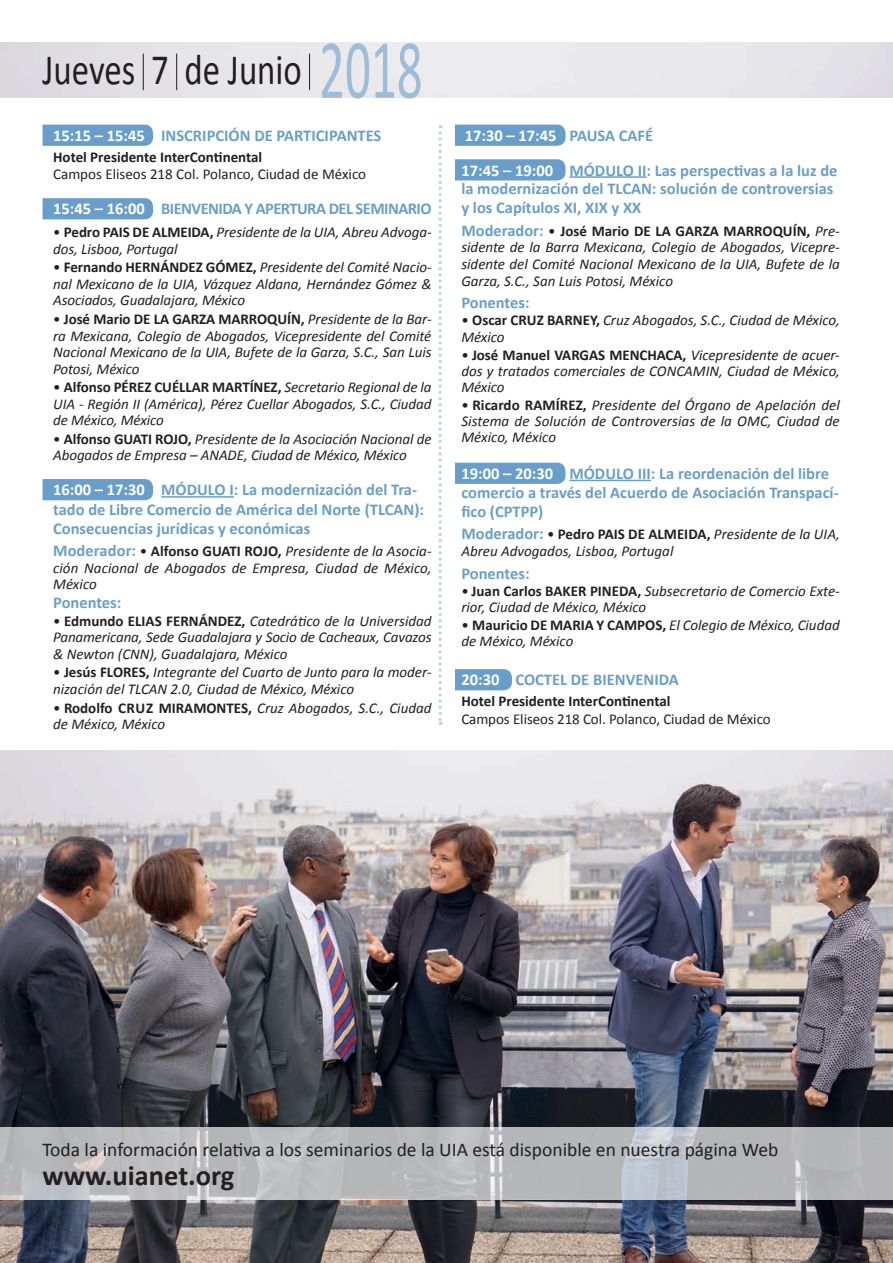
<style>
.page{position:relative;width:893px;height:1263px;background:#fff}
.page>*{position:absolute;margin:0;border:0;box-sizing:border-box;transform-origin:0 0}
.t1{font:43.5px "Calibri";color:#231f20;scale:.8 1}
.t2{font:700 28.5px "Calibri";color:#231f20}
.t3{font:19.5px "Calibri";color:#231f20}
.t4{font:700 16.5px/18.8px "Calibri";color:#699ecb}
.t5{font:700 16.5px "Calibri";letter-spacing:-.035em;color:#699ecb}
.t6{font:italic 15px/16.5px "Calibri";color:#231f20}
.t7{font:15px "Calibri";letter-spacing:-.005em;color:#231f20}
.t8{font:700 15px "Calibri";color:#231f20}
.s1{font-size:85.05px;color:#699ecb}
.s2{color:#fff}
.s3{font-style:normal}
.s4{font-weight:700;font-style:normal}
.s5{font-weight:700;font-style:normal;font-size:16.5px;color:#699ecb}
</style>
<div class="page">
<svg style="left:455px;top:669px;width:57px;height:21px"></svg>
<div style="left:43px;top:125px;width:110px;height:21px;background:#699ecb"></div>
<div style="left:43px;top:198px;width:110px;height:21px;background:#699ecb"></div>
<div style="left:43px;top:479px;width:110px;height:21px;background:#699ecb"></div>
<div style="left:455px;top:125px;width:111px;height:21px;background:#699ecb"></div>
<div style="left:455px;top:159px;width:111px;height:21px;background:#699ecb"></div>
<div style="left:455px;top:463px;width:111px;height:21px;background:#699ecb"></div>
<hr style="left:161px;top:496px;width:73px;height:2px;background:#699ecb">
<hr style="left:569px;top:176px;width:77px;height:2px;background:#699ecb">
<hr style="left:569px;top:480px;width:82px;height:1px;background:#699ecb">
<svg style="left:439px;top:125px;width:3px;height:600px"></svg>
<img style="left:0;top:750px;width:893px;height:513px">
<svg style="left:0;top:1127px;width:893px;height:72px;background:#b9babd"></svg>
<hr style="left:143px;top:54px;width:1px;height:36px;background:#231f20">
<hr style="left:176px;top:54px;width:1px;height:36px;background:#231f20">
<hr style="left:309px;top:54px;width:1px;height:36px;background:#231f20">
<h1 class="t1" style="left:43px;top:42px;width:477px">Jueves 7 de Junio <span class="s1">2018</span></h1>
<p class="t4" style="left:53px;top:125px;width:330px"><span class="s2">15:15 – 15:45</span> INSCRIPCIÓN DE PARTICIPANTES</p>
<p class="t8" style="left:53px;top:147px;width:211px">Hotel Presidente InterContinental</p>
<p class="t7" style="left:53px;top:165px;width:315px">Campos Eliseos 218 Col. Polanco, Ciudad de México</p>
<p class="t5" style="left:53px;top:199px;width:380px"><span class="s2">15:45 – 16:00</span> BIENVENIDA Y APERTURA DEL SEMINARIO</p>
<p class="t6" style="left:53px;top:223px;width:380px"><span class="s3">•</span> <span class="s4">Pedro PAIS DE ALMEIDA,</span> Presidente de la UIA, Abreu Advoga&shy;dos, Lisboa, Portugal</p>
<p class="t6" style="left:53px;top:258px;width:380px;text-align:justify"><span class="s3">•</span> <span class="s4">Fernando HERNÁNDEZ GÓMEZ,</span> Presidente del Comité Nacio&shy;nal Mexicano de la UIA, Vázquez Aldana, Hernández Gómez &amp; Asociados, Guadalajara, México</p>
<p class="t6" style="left:53px;top:310px;width:380px;text-align:justify"><span class="s3">•</span> <span class="s4">José Mario DE LA GARZA MARROQUÍN,</span> Presidente de la Bar&shy;ra Mexicana, Colegio de Abogados, Vicepresidente del Comité Nacional Mexicano de la UIA, Bufete de la Garza, S.C., San Luis Potosi, México</p>
<p class="t6" style="left:53px;top:378px;width:380px;text-align:justify"><span class="s3">•</span> <span class="s4">Alfonso PÉREZ CUÉLLAR MARTÍNEZ,</span> Secretario Regional de la UIA - Región II (América), Pérez Cuellar Abogados, S.C., Ciudad de México, México</p>
<p class="t6" style="left:53px;top:430px;width:380px"><span class="s3">•</span> <span class="s4">Alfonso GUATI ROJO,</span> Presidente de la Asociación Nacional de<br>Abogados de Empresa – ANADE, Ciudad de México, México</p>
<p class="t4" style="left:53px;top:480px;width:372px"><span class="s2">16:00 – 17:30</span> MÓDULO I: La modernización del Tra&shy;tado de Libre Comercio de América del Norte (TLCAN):<br>Consecuencias jurídicas y económicas</p>
<p class="t6" style="left:53px;top:542px;width:380px;text-align:justify"><span class="s5">Moderador:</span> <span class="s3">•</span> <span class="s4">Alfonso GUATI ROJO,</span> Presidente de la Asocia&shy;ción Nacional de Abogados de Empresa, Ciudad de México, México</p>
<p class="t4" style="left:53px;top:592px;width:70px">Ponentes:</p>
<p class="t6" style="left:53px;top:612px;width:380px;text-align:justify"><span class="s3">•</span> <span class="s4">Edmundo ELIAS FERNÁNDEZ,</span> Catedrático de la Universidad Panamericana, Sede Guadalajara y Socio de Cacheaux, Cavazos &amp; Newton (CNN), Guadalajara, México</p>
<p class="t6" style="left:53px;top:663px;width:380px"><span class="s3">•</span> <span class="s4">Jesús FLORES,</span> Integrante del Cuarto de Junto para la moder&shy;nización del TLCAN 2.0, Ciudad de México, México</p>
<p class="t6" style="left:53px;top:699px;width:380px"><span class="s3">•</span> <span class="s4">Rodolfo CRUZ MIRAMONTES,</span> Cruz Abogados, S.C., Ciudad de México, México</p>
<p class="t4" style="left:461px;top:117px;width:378px;line-height:34.8px"><span class="s2">17:30 – 17:45</span> PAUSA CAFÉ<br><span class="s2">17:45 – 19:00</span> MÓDULO II: Las perspectivas a la luz de</p>
<p class="t4" style="left:461px;top:179px;width:374px">la modernización del TLCAN: solución de controversias y los Capítulos XI, XIX y XX</p>
<p class="t6" style="left:461px;top:222px;width:380px;text-align:justify"><span class="s5">Moderador:</span> <span class="s3">•</span> <span class="s4">José Mario DE LA GARZA MARROQUÍN,</span> Pre&shy;sidente de la Barra Mexicana, Colegio de Abogados, Vicepre&shy;sidente del Comité Nacional Mexicano de la UIA, Bufete de la Garza, S.C., San Luis Potosi, México</p>
<p class="t4" style="left:461px;top:293px;width:70px">Ponentes:</p>
<p class="t6" style="left:461px;top:312px;width:380px"><span class="s3">•</span> <span class="s4">Oscar CRUZ BARNEY,</span> Cruz Abogados, S.C., Ciudad de México,<br>México</p>
<p class="t6" style="left:461px;top:346px;width:380px;text-align:justify"><span class="s3">•</span> <span class="s4">José Manuel VARGAS MENCHACA,</span> Vicepresidente de acuer&shy;dos y tratados comerciales de CONCAMIN, Ciudad de México, México</p>
<p class="t6" style="left:461px;top:396px;width:380px;text-align:justify"><span class="s3">•</span> <span class="s4">Ricardo RAMÍREZ,</span> Presidente del Órgano de Apelación del Sistema de Solución de Controversias de la OMC, Ciudad de México, México</p>
<p class="t4" style="left:461px;top:463px;width:379px"><span class="s2">19:00 – 20:30</span> MÓDULO III: La reordenación del libre comercio a través del Acuerdo de Asociación Transpací&shy;fico (CPTPP)</p>
<p class="t6" style="left:461px;top:525px;width:380px"><span class="s5">Moderador:</span> <span class="s3">•</span> <span class="s4">Pedro PAIS DE ALMEIDA,</span> Presidente de la UIA,<br>Abreu Advogados, Lisboa, Portugal</p>
<p class="t4" style="left:461px;top:563px;width:70px">Ponentes:</p>
<p class="t6" style="left:461px;top:582px;width:380px"><span class="s3">•</span> <span class="s4">Juan Carlos BAKER PINEDA,</span> Subsecretario de Comercio Exte&shy;rior, Ciudad de México, México</p>
<p class="t6" style="left:461px;top:616px;width:380px"><span class="s3">•</span> <span class="s4">Mauricio DE MARIA Y CAMPOS,</span> El Colegio de México, Ciudad de México, México</p>
<p class="t4" style="left:461px;top:670px;width:219px"><span class="s2">20:30</span> COCTEL DE BIENVENIDA</p>
<p class="t8" style="left:461px;top:692px;width:211px">Hotel Presidente InterContinental</p>
<p class="t7" style="left:461px;top:710px;width:311px">Campos Eliseos 218 Col. Polanco, Ciudad de México</p>
<h3 class="t3" style="left:43px;top:1138px;width:737px">Toda la información relativa a los seminarios de la UIA está disponible en nuestra página Web</h3>
<h2 class="t2" style="left:43px;top:1157px;width:193px">www.uianet.org</h2>
</div>
